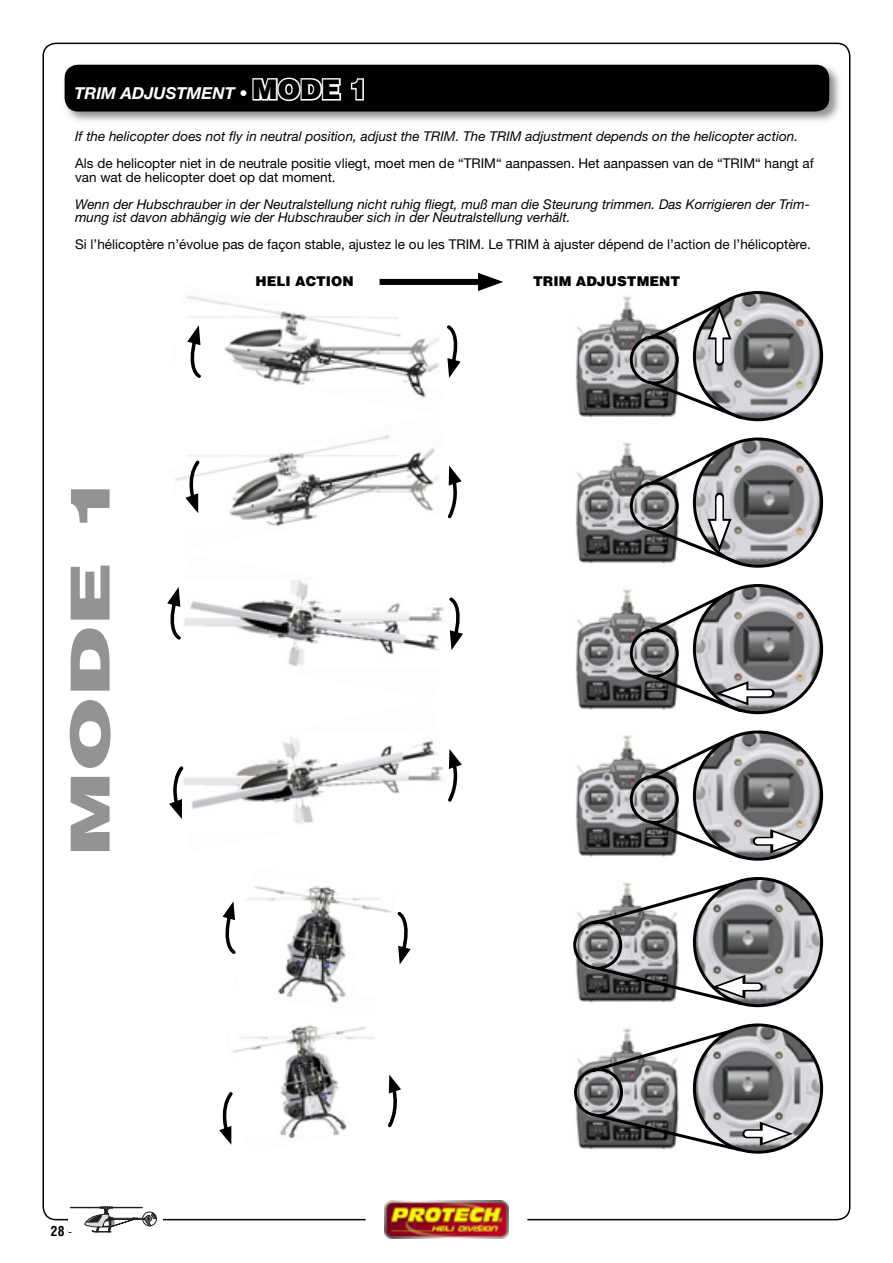
<style>
.page{position:relative;width:893px;height:1263px;background:#fff}
.page>*{position:absolute;margin:0;border:0;box-sizing:border-box;transform-origin:0 0}
.t1{font:900 54px "Helvetica";color:#939393;scale:1.67 1}
.t2{font:italic 700 16.5px "Helvetica Neue";color:#fff}
.t3{font:italic 13.5px/13.5px "Helvetica Neue";color:#000}
.t4{font:13.5px/13.5px "Helvetica Neue";color:#000}
.t5{font:900 13.5px "Helvetica";color:#000}
.t6{font:700 condensed 13.5px "Helvetica";color:#000}
.s1{font-family:"Helvetica";font-weight:900;font-style:normal;font-size:27px}
.s2{font-family:"Helvetica";font-weight:900;font-style:normal;font-size:27px;color:#000}
.s3{font-weight:400}
</style>
<div class="page">
<svg style="left:70px;top:1206px;width:86px;height:26px"></svg>
<img style="left:385px;top:1201px;width:123px;height:37px">
<img style="left:64px;top:64px;width:776px;height:57px">
<div style="left:65px;top:65px;width:764px;height:47px;background:#000;border-radius:14px"></div>
<div style="left:380px;top:279px;width:108px;height:6px;background:#000"></div>
<svg style="left:478px;top:273px;width:25px;height:18px"></svg>
<img style="left:694px;top:293px;width:127px;height:127px;border-radius:50%">
<div style="left:693px;top:291px;width:130px;height:130px;border:3px solid #000;border-radius:50%"></div>
<img style="left:694px;top:439px;width:127px;height:127px;border-radius:50%">
<div style="left:693px;top:438px;width:130px;height:130px;border:3px solid #000;border-radius:50%"></div>
<img style="left:694px;top:586px;width:127px;height:127px;border-radius:50%">
<div style="left:693px;top:584px;width:130px;height:130px;border:3px solid #000;border-radius:50%"></div>
<svg style="left:745px;top:734px;width:79px;height:420px"></svg>
<div style="left:734px;top:689px;width:36px;height:9px;background:#494949"></div>
<div style="left:736px;top:690px;width:33px;height:6px;background:#fff"></div>
<svg style="left:745px;top:681px;width:3px;height:24px"></svg>
<svg style="left:573px;top:294px;width:172px;height:859px"></svg>
<div style="left:731px;top:982px;width:27px;height:9px;background:#1e1e1e"></div>
<div style="left:732px;top:984px;width:26px;height:6px;background:#fff"></div>
<svg style="left:712px;top:975px;width:33px;height:24px"></svg>
<div style="left:747px;top:1129px;width:27px;height:9px;background:#363636"></div>
<div style="left:747px;top:1131px;width:26px;height:6px;background:#fff"></div>
<svg style="left:760px;top:1122px;width:33px;height:24px"></svg>
<div style="left:757px;top:837px;width:27px;height:9px;background:#414141"></div>
<div style="left:758px;top:838px;width:25px;height:6px;background:#fff"></div>
<svg style="left:770px;top:829px;width:33px;height:24px"></svg>
<div style="left:715px;top:497px;width:9px;height:36px;background:#7e7e7e"></div>
<div style="left:716px;top:498px;width:6px;height:33px;background:#fff"></div>
<svg style="left:707px;top:519px;width:24px;height:33px"></svg>
<div style="left:715px;top:326px;width:9px;height:35px;background:#7e7e7e"></div>
<div style="left:716px;top:327px;width:6px;height:33px;background:#fff"></div>
<svg style="left:707px;top:306px;width:24px;height:33px"></svg>
<img style="left:175px;top:296px;width:264px;height:231px">
<svg style="left:447px;top:325px;width:14px;height:53px"></svg>
<svg style="left:186px;top:325px;width:17px;height:55px"></svg>
<img style="left:177px;top:444px;width:273px;height:82px">
<svg style="left:445px;top:466px;width:17px;height:55px"></svg>
<svg style="left:185px;top:457px;width:18px;height:56px"></svg>
<img style="left:184px;top:580px;width:260px;height:87px">
<svg style="left:449px;top:597px;width:14px;height:53px"></svg>
<svg style="left:167px;top:587px;width:14px;height:53px"></svg>
<img style="left:183px;top:737px;width:261px;height:87px">
<svg style="left:448px;top:749px;width:14px;height:53px"></svg>
<svg style="left:169px;top:766px;width:14px;height:53px"></svg>
<img style="left:248px;top:886px;width:144px;height:117px">
<svg style="left:397px;top:912px;width:14px;height:53px"></svg>
<svg style="left:222px;top:901px;width:14px;height:53px"></svg>
<img style="left:232px;top:1025px;width:132px;height:114px">
<svg style="left:388px;top:1075px;width:13px;height:53px"></svg>
<svg style="left:219px;top:1089px;width:17px;height:56px"></svg>
<p class="t2" style="left:74px;top:87px;width:295px">TRIM ADJUSTMENT • <span class="s1">M</span><span class="s2">ODE 1</span></p>
<p class="t3" style="left:75px;top:131px;width:724px">If the helicopter does not fly in neutral position, adjust the TRIM. The TRIM adjustment depends on the helicopter action.</p>
<p class="t4" style="left:75px;top:158px;width:740px">Als de helicopter niet in de neutrale positie vliegt, moet men de “TRIM“ aanpassen. Het aanpassen van de “TRIM“ hangt af van wat de helicopter doet op dat moment.</p>
<p class="t3" style="left:75px;top:198px;width:736px">Wenn der Hubschrauber in der Neutralstellung nicht ruhig fliegt, muß man die Steurung trimmen. Das Korrigieren der Trim&shy;mung ist davon abhängig wie der Hubschrauber sich in der Neutralstellung verhält.</p>
<p class="t4" style="left:75px;top:239px;width:737px">Si l’hélicoptère n’évolue pas de façon stable, ajustez le ou les TRIM. Le TRIM à ajuster dépend de l’action de l’hélicoptère.</p>
<h1 class="t1" style="left:71px;top:856px;width:232px;rotate:-90deg">MODE 1</h1>
<p class="t5" style="left:255px;top:276px;width:100px">HELI ACTION</p>
<p class="t5" style="left:533px;top:276px;width:148px">TRIM ADJUSTMENT</p>
<p class="t6" style="left:51px;top:1226px;width:23px">28 <span class="s3">•</span></p>
</div>
